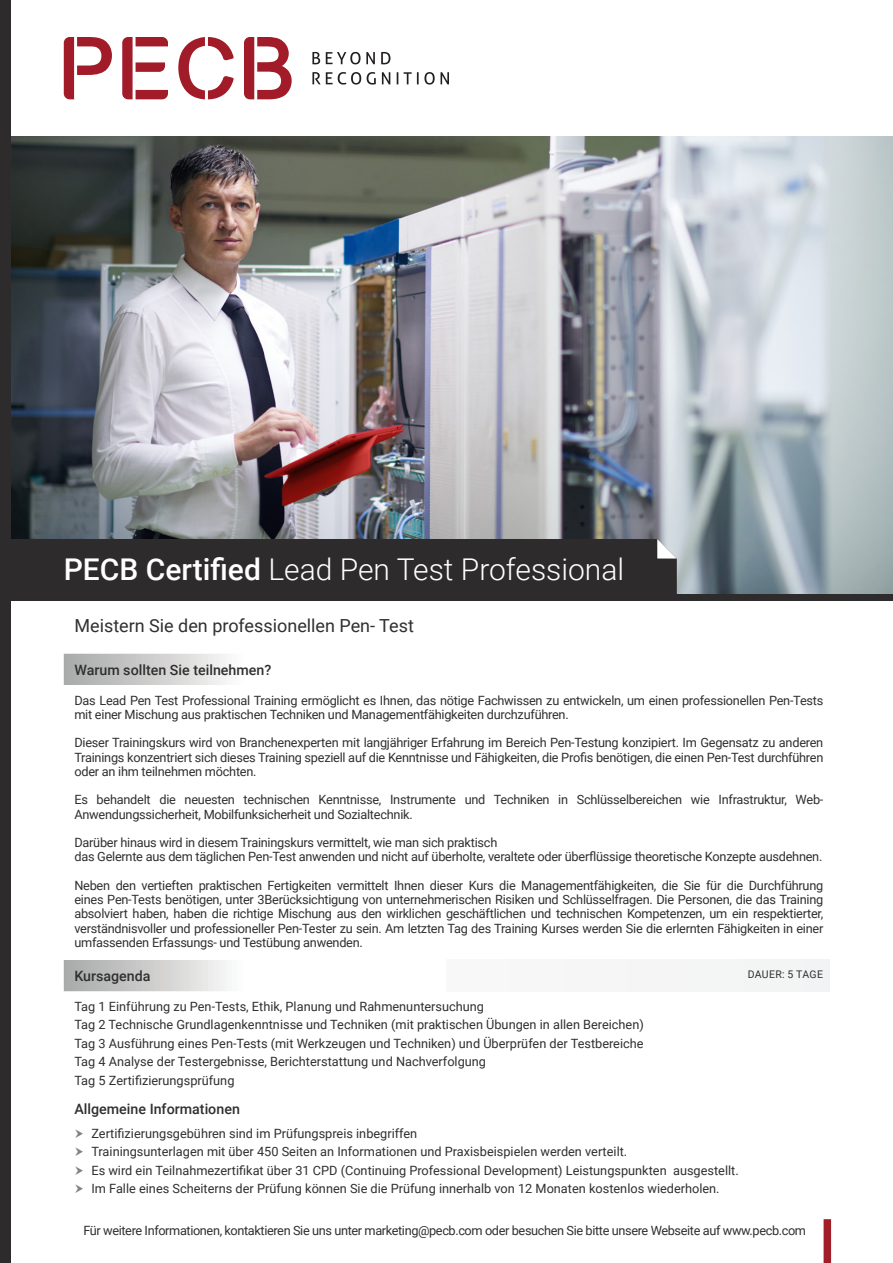
<style>
.page{position:relative;width:893px;height:1263px;background:#fff}
.page>*{position:absolute;margin:0;border:0;box-sizing:border-box;transform-origin:0 0}
.t1{font:300 30px "Roboto";color:#fff}
.t2{font:18px "Roboto";color:#312f30}
.Table1{font:500 14.25px "Roboto";color:#312f30}
.Bullet{font:12.75px/14.2px "Roboto";letter-spacing:-.02em;color:#312f30}
.Bullet-2{font:12.75px "Roboto";color:#312f30}
.Table1-2{font:10.5px "Roboto";letter-spacing:.03em;color:#312f30}
.s1{font-weight:500}
</style>
<div class="page">
<img style="left:11px;top:136px;width:882px;height:458px">
<div style="left:824px;top:1219px;width:7px;height:44px;background:#a11e29"></div>
<div style="left:0;top:0;width:11px;height:1263px;background:#2e2b2c"></div>
<div style="left:11px;top:539px;width:666px;height:55px;background:#2e2b2c"></div>
<div style="left:0;top:594px;width:893px;height:7px;background:#2e2b2c"></div>
<svg style="left:64px;top:654px;width:162px;height:337px;background:#ccc"></svg>
<div style="left:64px;top:685px;width:765px;height:275px;background:#fff"></div>
<div style="left:446px;top:960px;width:383px;height:31px;background:#f5f5f6"></div>
<svg style="left:64px;top:37px;width:48px;height:62px"></svg>
<svg style="left:122px;top:37px;width:46px;height:62px"></svg>
<svg style="left:178px;top:37px;width:56px;height:62px"></svg>
<svg style="left:244px;top:37px;width:48px;height:62px"></svg>
<svg style="left:312px;top:52px;width:8px;height:12px"></svg>
<svg style="left:326px;top:52px;width:49px;height:12px"></svg>
<svg style="left:381px;top:52px;width:9px;height:12px"></svg>
<svg style="left:312px;top:72px;width:49px;height:13px"></svg>
<svg style="left:367px;top:72px;width:9px;height:13px"></svg>
<svg style="left:382px;top:72px;width:8px;height:12px"></svg>
<svg style="left:397px;top:72px;width:1px;height:12px"></svg>
<svg style="left:404px;top:72px;width:45px;height:13px"></svg>
<p class="t1" style="left:64px;top:548px;width:562px"><span class="s1">PECB Certified</span> Lead Pen Test Professional</p>
<p class="t2" style="left:74px;top:613px;width:341px">Meistern Sie den professionellen Pen- Test</p>
<p class="Table1" style="left:74px;top:660px;width:198px">Warum sollten Sie teilnehmen?</p>
<p class="Bullet" style="left:74px;top:692px;width:750px">Das Lead Pen Test Professional Training ermöglicht es Ihnen, das nötige Fachwissen zu entwickeln, um einen professionellen Pen-Tests mit einer Mischung aus praktischen Techniken und Managementfähigkeiten durchzuführen.</p>
<p class="Bullet" style="left:74px;top:735px;width:750px;text-align:justify">Dieser Trainingskurs wird von Branchenexperten mit langjähriger Erfahrung im Bereich Pen-Testung konzipiert. Im Gegensatz zu anderen Trainings konzentriert sich dieses Training speziell auf die Kenntnisse und Fähigkeiten, die Profis benötigen, die einen Pen-Test durchführen oder an ihm teilnehmen möchten.</p>
<p class="Bullet" style="left:74px;top:792px;width:750px">Es behandelt die neuesten technischen Kenntnisse, Instrumente und Techniken in Schlüsselbereichen wie Infrastruktur, Web-<br>Anwendungssicherheit, Mobilfunksicherheit und Sozialtechnik.</p>
<p class="Bullet" style="left:74px;top:835px;width:424px">Darüber hinaus wird in diesem Trainingskurs vermittelt, wie man sich praktisch</p>
<p class="Bullet" style="left:74px;top:849px;width:749px">das Gelernte aus dem täglichen Pen-Test anwenden und nicht auf überholte, veraltete oder überflüssige theoretische Konzepte ausdehnen.</p>
<p class="Bullet" style="left:74px;top:878px;width:750px;text-align:justify">Neben den vertieften praktischen Fertigkeiten vermittelt Ihnen dieser Kurs die Managementfähigkeiten, die Sie für die Durchführung eines Pen-Tests benötigen, unter 3Berücksichtigung von unternehmerischen Risiken und Schlüsselfragen. Die Personen, die das Training absolviert haben, haben die richtige Mischung aus den wirklichen geschäftlichen und technischen Kompetenzen, um ein respektierter, verständnisvoller und professioneller Pen-Tester zu sein. Am letzten Tag des Training Kurses werden Sie die erlernten Fähigkeiten in einer umfassenden Erfassungs- und Testübung anwenden.</p>
<p class="Table1" style="left:74px;top:965px;width:78px">Kursagenda</p>
<p class="Table1-2" style="left:748px;top:967px;width:77px">DAUER: 5 TAGE</p>
<p class="Bullet-2" style="left:74px;top:997px;width:411px">Tag 1 Einführung zu Pen-Tests, Ethik, Planung und Rahmenuntersuchung</p>
<p class="Bullet-2" style="left:74px;top:1016px;width:571px">Tag 2 Technische Grundlagenkenntnisse und Techniken (mit praktischen Übungen in allen Bereichen)</p>
<p class="Bullet-2" style="left:74px;top:1034px;width:571px">Tag 3 Ausführung eines Pen-Tests (mit Werkzeugen und Techniken) und Überprüfen der Testbereiche</p>
<p class="Bullet-2" style="left:74px;top:1053px;width:413px">Tag 4 Analyse der Testergebnisse, Berichterstattung und Nachverfolgung</p>
<p class="Bullet-2" style="left:74px;top:1071px;width:162px">Tag 5 Zertifizierungsprüfung</p>
<p class="Table1" style="left:74px;top:1099px;width:167px">Allgemeine Informationen</p>
<p class="Bullet-2" style="left:91px;top:1124px;width:327px">Zertifizierungsgebühren sind im Prüfungspreis inbegriffen</p>
<p class="Bullet-2" style="left:91px;top:1143px;width:537px">Trainingsunterlagen mit über 450 Seiten an Informationen und Praxisbeispielen werden verteilt.</p>
<p class="Bullet-2" style="left:91px;top:1161px;width:649px">Es wird ein Teilnahmezertifikat über 31 CPD (Continuing Professional Development) Leistungspunkten ausgestellt.</p>
<p class="Bullet-2" style="left:91px;top:1180px;width:630px">Im Falle eines Scheiterns der Prüfung können Sie die Prüfung innerhalb von 12 Monaten kostenlos wiederholen.</p>
<p class="Bullet" style="left:83px;top:1223px;width:724px">Für weitere Informationen, kontaktieren Sie uns unter marketing@pecb.com oder besuchen Sie bitte unsere Webseite auf www.pecb.com</p>
</div>
